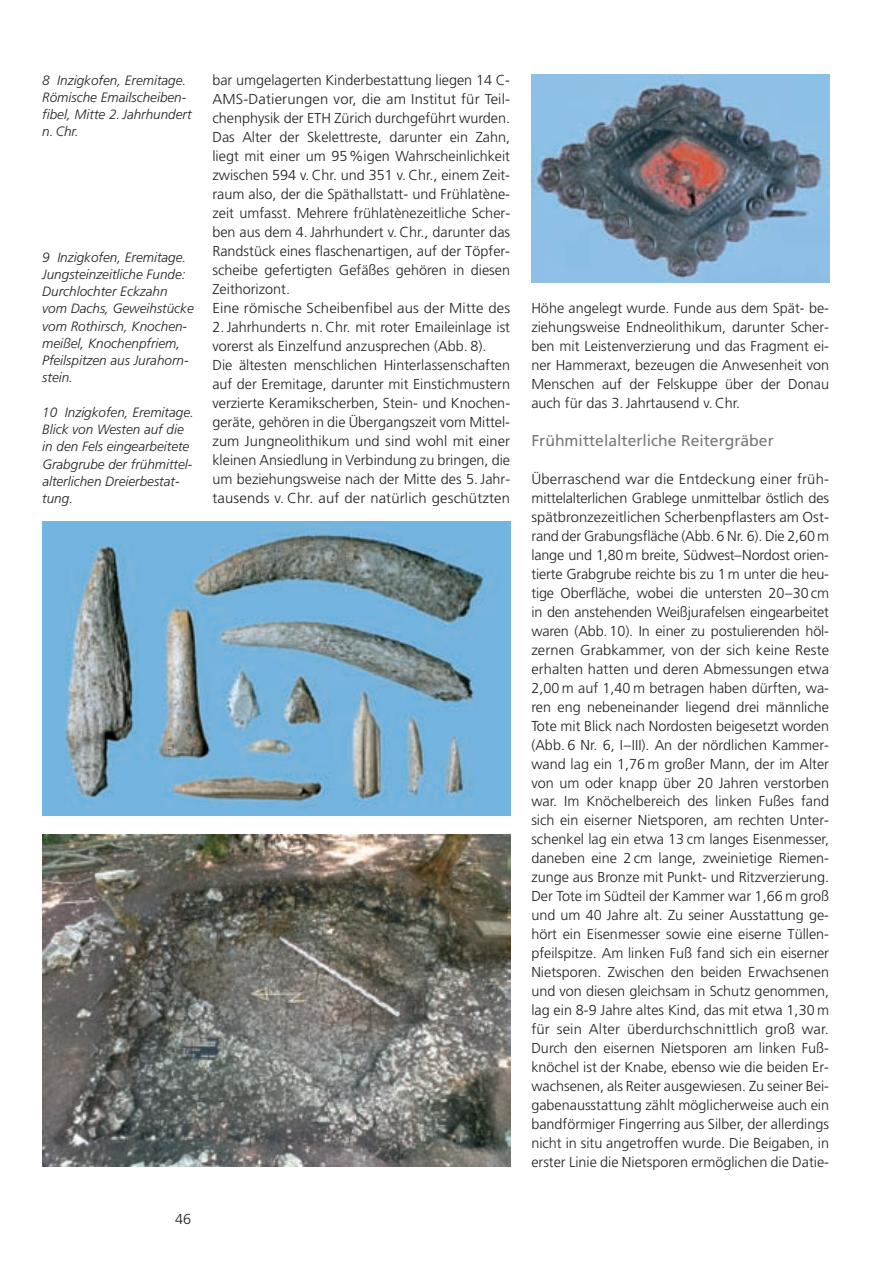
<style>
.page{position:relative;width:893px;height:1263px;background:#fff}
.page>*{position:absolute;margin:0;border:0;box-sizing:border-box;transform-origin:0 0}
.t1{font:15.75px "Frutiger";color:#76787b}
.t2{font:300 14.4px/19px "Frutiger";color:#231f20}
.t3{font:italic 300 13.5px/17.2px "Frutiger";color:#231f20}
</style>
<div class="page">
<img style="left:531px;top:74px;width:298px;height:209px">
<img style="left:42px;top:522px;width:468px;height:293px">
<img style="left:42px;top:835px;width:468px;height:331px">
<p class="t3" style="left:42px;top:72px;width:151px">8 Inzigkofen, Eremitage.<br>Römische Emailscheiben&shy;fibel, Mitte 2. Jahrhundert n. Chr.</p>
<p class="t3" style="left:42px;top:249px;width:153px">9 Inzigkofen, Eremitage.<br>Jungsteinzeitliche Funde:<br>Durchlochter Eckzahn vom Dachs, Geweih stücke vom Rothirsch, Knochen - meißel, Knochen pfriem,<br>Pfeilspitzen aus Jurahorn&shy;stein.</p>
<p class="t3" style="left:42px;top:405px;width:153px">10 Inzigkofen, Eremitage.<br>Blick von Westen auf die in den Fels ein gear bei tete<br>Grabgrube der frühmittel - alterlichen Dreier bestat - tung.</p>
<p class="t2" style="left:212px;top:72px;width:299px">bar umgelagerten Kinderbestattung liegen 14 C-AMS-Datierungen vor, die am Institut für Teil&shy;chenphysik der ETH Zürich durchgeführt wurden.<br>Das Alter der Skelettreste, darunter ein Zahn, liegt mit einer um 95%igen Wahrscheinlichkeit zwischen 594 v. Chr. und 351 v. Chr., einem Zeit&shy;raum also, der die Späthallstatt- und Frühlatène&shy;zeit umfasst. Mehrere frühlatènezeitliche Scher&shy;ben aus dem 4. Jahrhundert v. Chr., darunter das Randstück eines flaschenartigen, auf der Töpfer&shy;scheibe gefertigten Gefäßes gehören in diesen Zeithorizont.<br>Eine römische Scheibenfibel aus der Mitte des</p>
<p class="t2" style="left:212px;top:319px;width:299px">2. Jahrhunderts n. Chr. mit roter Emaileinlage ist vorerst als Einzelfund anzusprechen (Abb. 8).<br>Die ältesten menschlichen Hinterlassenschaften auf der Eremitage, darunter mit Einstichmustern verzierte Keramikscherben, Stein- und Knochen&shy;geräte, gehören in die Übergangszeit vom Mittel&shy;zum Jungneolithikum und sind wohl mit einer kleinen Ansiedlung in Verbindung zu bringen, die um beziehungsweise nach der Mitte des 5. Jahr&shy;tausends v. Chr. auf der natürlich geschützten</p>
<p class="t2" style="left:175px;top:1211px;width:18px">46</p>
<p class="t2" style="left:531px;top:300px;width:299px;text-align:justify">Höhe angelegt wurde. Funde aus dem Spät- be&shy;ziehungsweise Endneolithikum, darunter Scher&shy;ben mit Leistenverzierung und das Fragment ei&shy;ner Hammeraxt, bezeugen die Anwesenheit von Menschen auf der Felskuppe über der Donau auch für das 3. Jahrtausend v. Chr.</p>
<p class="t1" style="left:531px;top:434px;width:244px">Frühmittelalterliche Reitergräber</p>
<p class="t2" style="left:531px;top:470px;width:299px;text-align:justify">Überraschend war die Entdeckung einer früh - mittelalterlichen Grablege unmittelbar östlich des spätbronzezeitlichen Scherbenpflasters am Ost&shy;rand der Grabungsfläche (Abb. 6 Nr. 6). Die 2,60 m lange und 1,80 m breite, Südwest–Nordost orien&shy;tierte Grabgrube reichte bis zu 1 m unter die heu&shy;tige Oberfläche, wobei die untersten 20–30 cm in den anstehenden Weißjurafelsen eingearbeitet waren (Abb. 10). In einer zu postulierenden höl&shy;zernen Grabkammer, von der sich keine Reste erhalten hatten und deren Abmessungen etwa 2,00 m auf 1,40 m betragen haben dürften, wa&shy;ren eng nebeneinander liegend drei männliche Tote mit Blick nach Nordosten beigesetzt worden (Abb. 6 Nr. 6, I–III). An der nördlichen Kammer&shy;wand lag ein 1,76 m großer Mann, der im Alter von um oder knapp über 20 Jahren verstorben war. Im Knöchelbereich des linken Fußes fand sich ein eiserner Nietsporen, am rechten Unter&shy;schenkel lag ein etwa 13 cm langes Eisenmesser, daneben eine 2 cm lange, zweinietige Riemen&shy;zunge aus Bronze mit Punkt- und Ritzverzierung.<br>Der Tote im Südteil der Kammer war 1,66 m groß und um 40 Jahre alt. Zu seiner Ausstattung ge&shy;hört ein Eisenmesser sowie eine eiserne Tüllen&shy;pfeilspitze. Am linken Fuß fand sich ein eiserner Nietsporen. Zwischen den beiden Erwachsenen und von diesen gleichsam in Schutz genommen, lag ein 8-9 Jahre altes Kind, das mit etwa 1,30 m für sein Alter überdurchschnittlich groß war.<br>Durch den eisernen Nietsporen am linken Fuß&shy;knöchel ist der Knabe, ebenso wie die beiden Er&shy;wachsenen, als Reiter ausgewiesen. Zu seiner Bei&shy;gabenausstattung zählt möglicherweise auch ein bandförmiger Fingerring aus Silber, der allerdings nicht in situ angetroffen wurde. Die Beigaben, in erster Linie die Nietsporen ermöglichen die Datie-</p>
</div>
